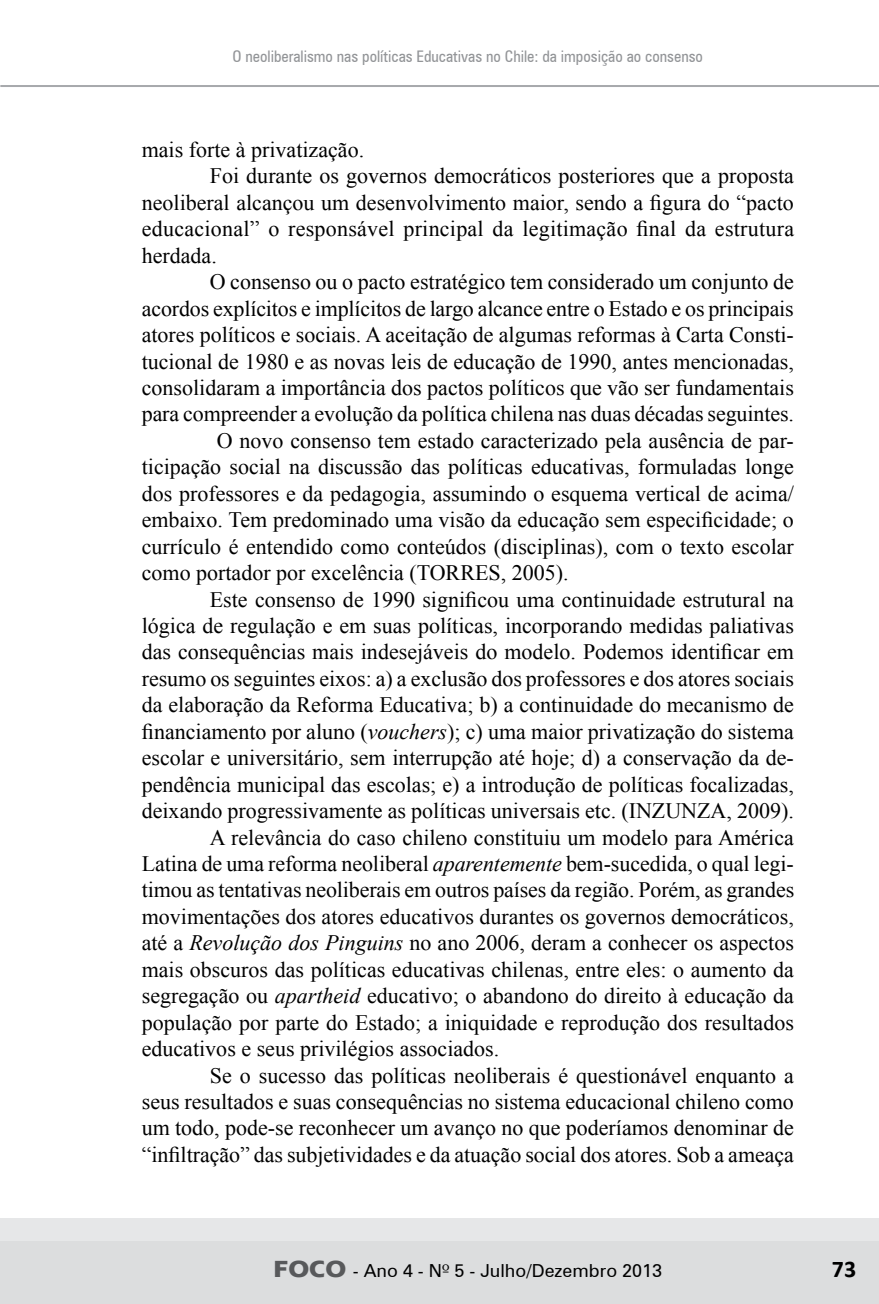
<style>
.page{position:relative;width:879px;height:1304px;background:#fff}
.page>*{position:absolute;margin:0;border:0;box-sizing:border-box;transform-origin:0 0}
.t1{font:700 24px "Calibri";color:#000}
.t2{font:22px "Times New Roman";color:#000}
.t3{font:18px "Zurich BT";color:#000}
.t4{font:condensed 16px "Zurich BT";color:#939598}
.s1{font-style:italic}
.s2{font-family:"Erie";font-weight:700;font-size:24px;color:#58595b}
.s3{font-family:"Zapf Humanist 601 BT"}
</style>
<div class="page">
<div style="left:0;top:1218px;width:879px;height:27px;background:#e6e7e8"></div>
<div style="left:0;top:1242px;width:879px;height:62px;background:#dcddde"></div>
<hr style="left:0;top:85px;width:879px;height:2px;background:#a7a9ac">
<p class="t4" style="left:233px;top:47px;width:472px">O neoliberalismo nas políticas Educativas no Chile: da imposição ao consenso</p>
<p class="t2" style="left:142px;top:135px;width:224px">mais forte à privatização.</p>
<p class="t2" style="left:210px;top:161px;width:586px">Foi durante os governos democráticos posteriores que a proposta</p>
<p class="t2" style="left:142px;top:188px;width:653px">neoliberal alcançou um desenvolvimento maior, sendo a figura do “pacto</p>
<p class="t2" style="left:142px;top:214px;width:654px">educacional” o responsável principal da legitimação final da estrutura</p>
<p class="t2" style="left:142px;top:241px;width:77px">herdada.</p>
<p class="t2" style="left:210px;top:267px;width:586px">O consenso ou o pacto estratégico tem considerado um conjunto de</p>
<p class="t2" style="left:142px;top:293px;width:653px">acordos explícitos e implícitos de largo alcance entre o Estado e os principais</p>
<p class="t2" style="left:142px;top:320px;width:654px">atores políticos e sociais. A aceitação de algumas reformas à Carta Consti-</p>
<p class="t2" style="left:142px;top:346px;width:653px">tucional de 1980 e as novas leis de educação de 1990, antes mencionadas,</p>
<p class="t2" style="left:142px;top:373px;width:653px">consolidaram a importância dos pactos políticos que vão ser fundamentais</p>
<p class="t2" style="left:142px;top:399px;width:654px">para compreender a evolução da política chilena nas duas décadas seguintes.</p>
<p class="t2" style="left:217px;top:426px;width:579px">O novo consenso tem estado caracterizado pela ausência de par-</p>
<p class="t2" style="left:142px;top:452px;width:653px">ticipação social na discussão das políticas educativas, formuladas longe</p>
<p class="t2" style="left:142px;top:479px;width:653px">dos professores e da pedagogia, assumindo o esquema vertical de acima/</p>
<p class="t2" style="left:142px;top:505px;width:653px">embaixo. Tem predominado uma visão da educação sem especificidade; o</p>
<p class="t2" style="left:142px;top:531px;width:654px">currículo é entendido como conteúdos (disciplinas), com o texto escolar</p>
<p class="t2" style="left:142px;top:558px;width:428px">como portador por excelência (TORRES, 2005).</p>
<p class="t2" style="left:210px;top:584px;width:585px">Este consenso de 1990 significou uma continuidade estrutural na</p>
<p class="t2" style="left:142px;top:611px;width:654px">lógica de regulação e em suas políticas, incorporando medidas paliativas</p>
<p class="t2" style="left:142px;top:637px;width:653px">das consequências mais indesejáveis do modelo. Podemos identificar em</p>
<p class="t2" style="left:142px;top:664px;width:654px">resumo os seguintes eixos: a) a exclusão dos professores e dos atores sociais</p>
<p class="t2" style="left:142px;top:690px;width:653px">da elaboração da Reforma Educativa; b) a continuidade do mecanismo de</p>
<p class="t2" style="left:142px;top:717px;width:653px">financiamento por aluno (<span class="s1">vouchers</span>); c) uma maior privatização do sistema</p>
<p class="t2" style="left:142px;top:743px;width:654px">escolar e universitário, sem interrupção até hoje; d) a conservação da de-</p>
<p class="t2" style="left:142px;top:769px;width:653px">pendência municipal das escolas; e) a introdução de políticas focalizadas,</p>
<p class="t2" style="left:142px;top:796px;width:653px">deixando progressivamente as políticas universais etc. (INZUNZA, 2009).</p>
<p class="t2" style="left:210px;top:822px;width:585px">A relevância do caso chileno constituiu um modelo para América</p>
<p class="t2" style="left:142px;top:849px;width:653px">Latina de uma reforma neoliberal <span class="s1">aparentemente</span> bem-sucedida, o qual legi-</p>
<p class="t2" style="left:142px;top:875px;width:654px">timou as tentativas neoliberais em outros países da região. Porém, as grandes</p>
<p class="t2" style="left:142px;top:902px;width:654px">movimentações dos atores educativos durantes os governos democráticos,</p>
<p class="t2" style="left:142px;top:928px;width:653px">até a <span class="s1">Revolução dos Pinguins</span> no ano 2006, deram a conhecer os aspectos</p>
<p class="t2" style="left:142px;top:955px;width:653px">mais obscuros das políticas educativas chilenas, entre eles: o aumento da</p>
<p class="t2" style="left:142px;top:981px;width:653px">segregação ou <span class="s1">apartheid</span> educativo; o abandono do direito à educação da</p>
<p class="t2" style="left:142px;top:1007px;width:653px">população por parte do Estado; a iniquidade e reprodução dos resultados</p>
<p class="t2" style="left:142px;top:1034px;width:359px">educativos e seus privilégios associados.</p>
<p class="t2" style="left:210px;top:1060px;width:585px">Se o sucesso das políticas neoliberais é questionável enquanto a</p>
<p class="t2" style="left:142px;top:1087px;width:654px">seus resultados e suas consequências no sistema educacional chileno como</p>
<p class="t2" style="left:142px;top:1113px;width:653px">um todo, pode-se reconhecer um avanço no que poderíamos denominar de</p>
<p class="t2" style="left:142px;top:1140px;width:653px">“infiltração” das subjetividades e da atuação social dos atores. Sob a ameaça</p>
<p class="t3" style="left:274px;top:1260px;width:390px"><span class="s2">FOCO</span> - Ano 4 - N<span class="s3">º</span> 5 - Julho/Dezembro 2013</p>
<p class="t1" style="left:832px;top:1253px;width:26px">73</p>
</div>
